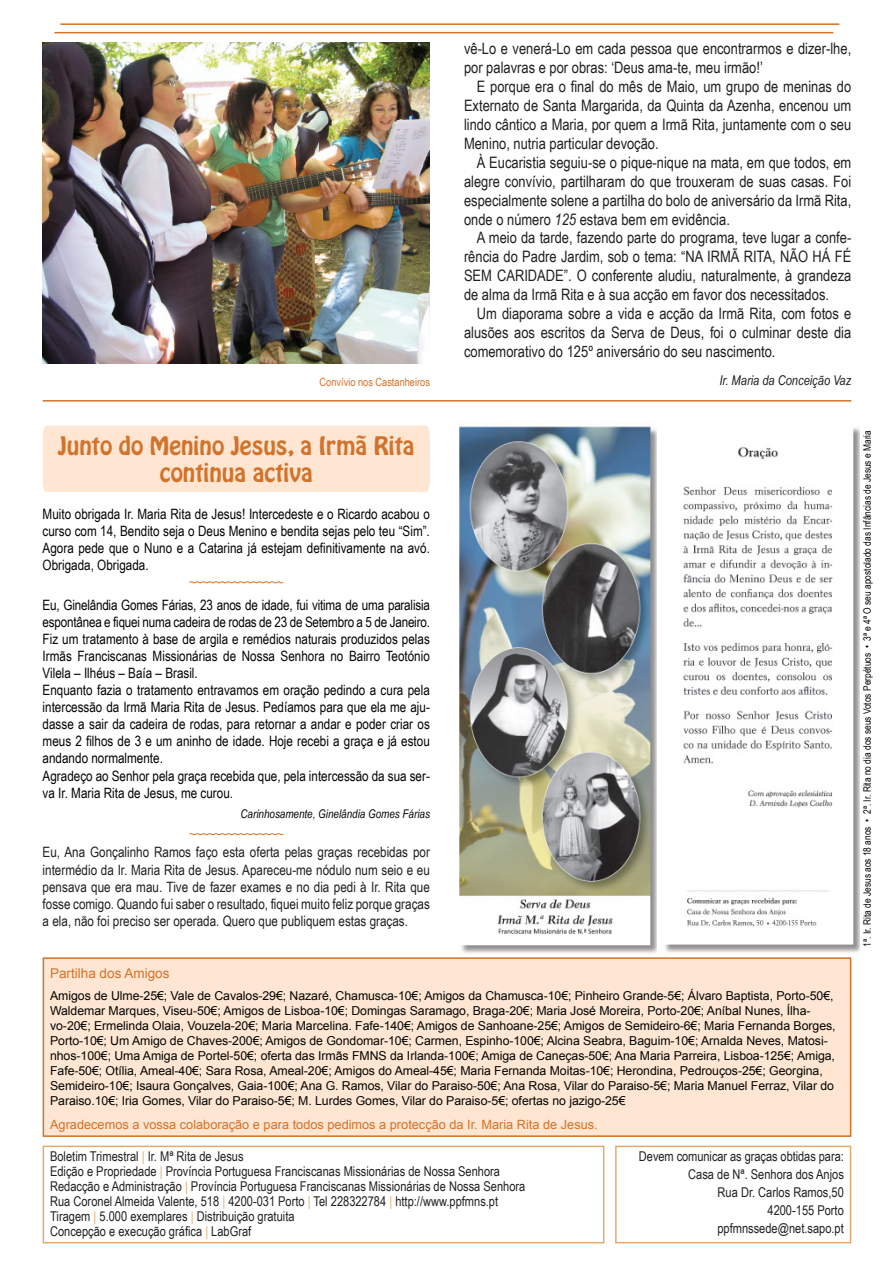
<style>
.page{position:relative;width:894px;height:1264px;background:#fff}
.page>*{position:absolute;margin:0;border:0;box-sizing:border-box;transform-origin:0 0}
.t1{font:22.5px/27px "Hobo Std";color:#d3722a;text-align:center}
.t2{font:15.75px/18.9px "Arial Narrow";color:#231f20;text-align:justify}
.t3{font:14.25px/17.1px "Arial Narrow";color:#040503;text-align:justify}
.t4{font:14.25px/17.1px "Arial Narrow";color:#231f20;text-align:justify}
.t5{font:13.5px/15px "Arial Narrow";color:#231f20}
.t6{font:italic 13.5px "Arial Narrow";color:#231f20}
.t7{font:13.5px "Arial";color:#d3722a}
.t8{font:12.75px "Arial";color:#d3722a}
.t9{font:12.3px/15px "Arial";letter-spacing:-.005em;color:#040503}
.t10{font:italic 12px "Arial Narrow";color:#040503}
.t11{font:11.25px "Arial Narrow";color:#d3722a}
.t12{font:10.2px "Arial Narrow";color:#040503}
.s1{font-style:italic}
.s2{color:#e3aa6b}
</style>
<div class="page">
<img style="left:656px;top:427px;width:203px;height:531px">
<hr style="left:54px;top:32px;width:779px;height:1px;background:#d3722a">
<hr style="left:60px;top:23px;width:778px;height:2px;background:#d3722a">
<div style="left:43px;top:1145px;width:561px;height:98px;border:2px solid #e3aa6b"></div>
<div style="left:614px;top:1145px;width:236px;height:98px;border:2px solid #e3aa6b"></div>
<img style="left:43px;top:43px;width:387px;height:320px">
<div style="left:43px;top:426px;width:387px;height:66px;background:#fee6d3"></div>
<hr style="left:43px;top:400px;width:807px;height:1px;background:#d3722a">
<svg style="left:189px;top:581px;width:94px;height:2px"></svg>
<svg style="left:189px;top:833px;width:94px;height:2px"></svg>
<img style="left:459px;top:426px;width:197px;height:528px">
<div style="left:43px;top:958px;width:807px;height:178px;background:#fee6d3"></div>
<div style="left:43px;top:957px;width:807px;height:179px;border:2px solid #d3722a"></div>
<p class="t11" style="left:319px;top:375px;width:112px">Convívio nos Castanheiros</p>
<p class="t2" style="left:464px;top:39px;width:388px">vê-Lo e venerá-Lo em cada pessoa que encontrarmos e dizer-lhe, por palavras e por obras: ‘Deus ama-te, meu irmão!’</p>
<p class="t2" style="left:464px;top:77px;width:388px;text-indent:13px">E porque era o final do mês de Maio, um grupo de meninas do Externato de Santa Margarida, da Quinta da Azenha, encenou um lindo cântico a Maria, por quem a Irmã Rita, juntamente com o seu Menino, nutria particular devoção.</p>
<p class="t2" style="left:464px;top:153px;width:388px;text-indent:13px">À Eucaristia seguiu-se o pique-nique na mata, em que todos, em alegre convívio, partilharam do que trouxeram de suas casas. Foi especialmente solene a partilha do bolo de aniversário da Irmã Rita, onde o número <span class="s1">125</span> estava bem em evidência.</p>
<p class="t2" style="left:464px;top:228px;width:388px;text-indent:13px">A meio da tarde, fazendo parte do programa, teve lugar a confe&shy;rência do Padre Jardim, sob o tema: “NA IRMÃ RITA, NÃO HÁ FÉ SEM CARIDADE”. O conferente aludiu, naturalmente, à grandeza de alma da Irmã Rita e à sua acção em favor dos necessitados.</p>
<p class="t2" style="left:464px;top:304px;width:388px;text-indent:13px">Um diaporama sobre a vida e acção da Irmã Rita, com fotos e alusões aos escritos da Serva de Deus, foi o culminar deste dia comemorativo do 125º aniversário do seu nascimento.</p>
<p class="t6" style="left:719px;top:372px;width:133px">Ir. Maria da Conceição Vaz</p>
<h1 class="t1" style="left:58px;top:434px;width:358px">Junto do Menino Jesus, a Irmã Rita continua activa</h1>
<p class="t3" style="left:43px;top:505px;width:388px">Muito obrigada Ir. Maria Rita de Jesus! Intercedeste e o Ricardo acabou o curso com 14, Bendito seja o Deus Menino e bendita sejas pelo teu “Sim”.<br>Agora pede que o Nuno e a Catarina já estejam definitivamente na avó.<br>Obrigada, Obrigada.</p>
<p class="t3" style="left:43px;top:596px;width:388px;text-align:left">Eu, Ginelândia Gomes Fárias, 23 anos de idade, fui vitima de uma paralisia espontânea e fiquei numa cadeira de rodas de 23 de Setembro a 5 de Janeiro.<br>Fiz um tratamento à base de argila e remédios naturais produzidos pelas Irmãs Franciscanas Missionárias de Nossa Senhora no Bairro Teotónio Vilela – Ilhéus – Baía – Brasil.<br>Enquanto fazia o tratamento entravamos em oração pedindo a cura pela intercessão da Irmã Maria Rita de Jesus. Pedíamos para que ela me aju&shy;dasse a sair da cadeira de rodas, para retornar a andar e poder criar os meus 2 filhos de 3 e um aninho de idade. Hoje recebi a graça e já estou andando normalmente.<br>Agradeço ao Senhor pela graça recebida que, pela intercessão da sua ser&shy;va Ir. Maria Rita de Jesus, me curou.</p>
<p class="t10" style="left:240px;top:806px;width:191px">Carinhosamente, Ginelândia Gomes Fárias</p>
<p class="t4" style="left:43px;top:843px;width:388px">Eu, Ana Gonçalinho Ramos faço esta oferta pelas graças recebidas por intermédio da Ir. Maria Rita de Jesus. Apareceu-me nódulo num seio e eu pensava que era mau. Tive de fazer exames e no dia pedi à Ir. Rita que fosse comigo. Quando fui saber o resultado, fiquei muito feliz porque graças a ela, não foi preciso ser operada. Quero que publiquem estas graças.</p>
<p class="t7" style="left:50px;top:965px;width:121px">Partilha dos Amigos</p>
<p class="t9" style="left:50px;top:988px;width:786px">Amigos de Ulme-25€; Vale de Cavalos-29€; Nazaré, Chamusca-10€; Amigos da Chamusca-10€; Pinheiro Grande-5€; Álvaro Baptista, Porto-50€, Waldemar Marques, Viseu-50€; Amigos de Lisboa-10€; Domingas Saramago, Braga-20€; Maria José Moreira, Porto-20€; Aníbal Nunes, Ílha&shy;vo-20€; Ermelinda Olaia, Vouzela-20€; Maria Marcelina. Fafe-140€; Amigos de Sanhoane-25€; Amigos de Semideiro-6€; Maria Fernanda Borges, Porto-10€; Um Amigo de Chaves-200€; Amigos de Gondomar-10€; Carmen, Espinho-100€; Alcina Seabra, Baguim-10€; Arnalda Neves, Matosi&shy;nhos-100€; Uma Amiga de Portel-50€; oferta das Irmãs FMNS da Irlanda-100€; Amiga de Caneças-50€; Ana Maria Parreira, Lisboa-125€; Amiga, Fafe-50€; Otília, Ameal-40€; Sara Rosa, Ameal-20€; Amigos do Ameal-45€; Maria Fernanda Moitas-10€; Herondina, Pedrouços-25€; Georgina, Semideiro-10€; Isaura Gonçalves, Gaia-100€; Ana G. Ramos, Vilar do Paraiso-50€; Ana Rosa, Vilar do Paraiso-5€; Maria Manuel Ferraz, Vilar do Paraiso.10€; Iria Gomes, Vilar do Paraiso-5€; M. Lurdes Gomes, Vilar do Paraiso-5€; ofertas no jazigo-25€</p>
<p class="t8" style="left:50px;top:1117px;width:549px">Agradecemos a vossa colaboração e para todos pedimos a protecção da Ir. Maria Rita de Jesus.</p>
<p class="t5" style="left:50px;top:1148px;width:476px">Boletim Trimestral <span class="s2">|</span> Ir. Mª Rita de Jesus<br>Edição e Propriedade <span class="s2">|</span> Província Portuguesa Franciscanas Missionárias de Nossa Senhora Redacção e Administração <span class="s2">|</span> Província Portuguesa Franciscanas Missionárias de Nossa Senhora Rua Coronel Almeida Valente, 518 <span class="s2">|</span> 4200-031 Porto <span class="s2">|</span> Tel 228322784 <span class="s2">|</span> http://www.ppfmns.pt Tiragem <span class="s2">|</span> 5.000 exemplares <span class="s2">|</span> Distribuição gratuita<br>Concepção e execução gráfica <span class="s2">|</span> LabGraf</p>
<p class="t5" style="left:638px;top:1147px;width:206px;line-height:18px;text-align:right">Devem comunicar as graças obtidas para:<br>Casa de Nª. Senhora dos Anjos<br>Rua Dr. Carlos Ramos,50<br>4200-155 Porto ppfmnssede@net.sapo.pt</p>
<p class="t12" style="left:860px;top:946px;width:518px;rotate:-90deg">1ª. Ir. Rita de Jesus aos 18 anos • 2ª. Ir. Rita no dia dos seus Votos Perpétuos • 3ª e 4ª O seu apostolado das Infâncias de Jesus e Maria</p>
</div>
